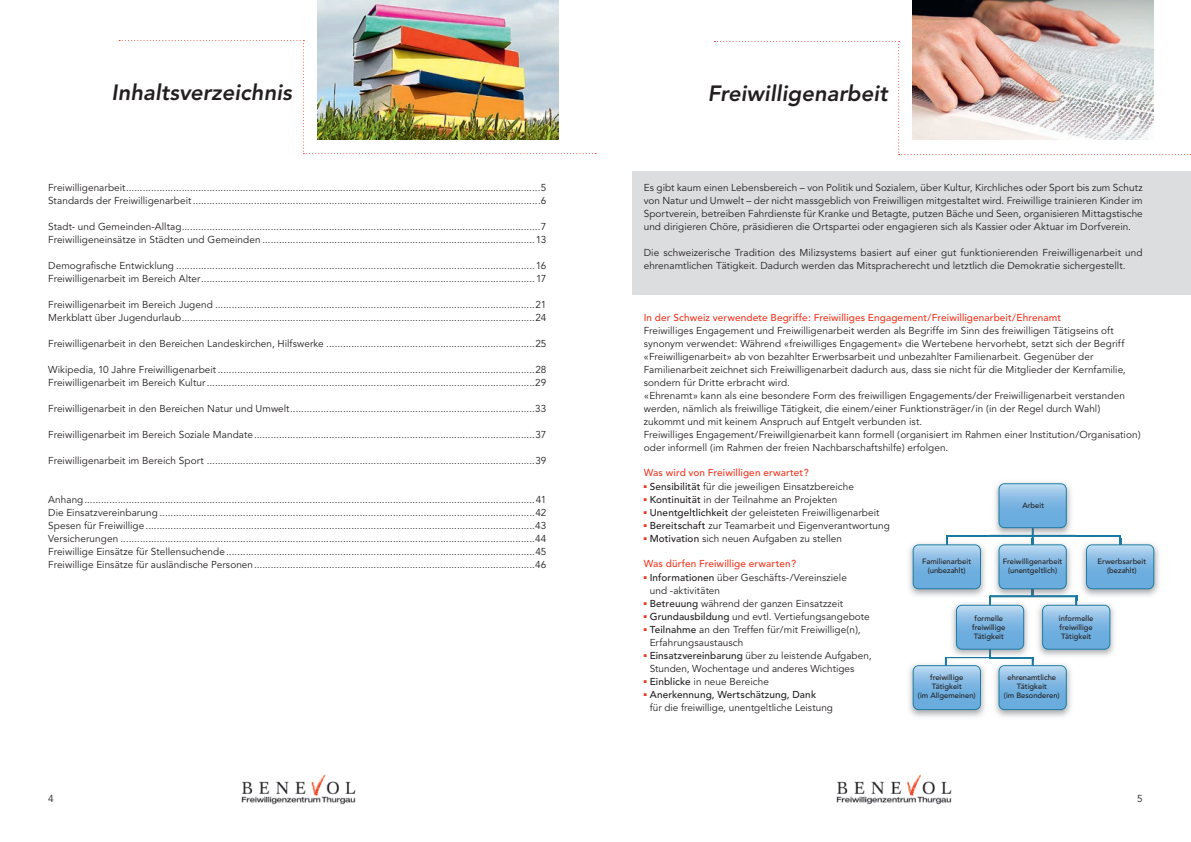
<style>
.page{position:relative;width:1191px;height:842px;background:#fff}
.page>*{position:absolute;margin:0;border:0;box-sizing:border-box;transform-origin:0 0}
.t1{font:italic 800 22px "Avenir LT Std";color:#231f20}
.t2{font:10px/13px "Avenir LT Std";letter-spacing:.005em;color:#231f20}
.t3{font:500 10px "Avenir LT Std";letter-spacing:.01em;color:#ef3822}
.t4{font:500 7.6px/9.1px "Avenir LT Std";color:#231f20;text-align:center}
.s1{font-weight:500}
</style>
<div class="page">
<img style="left:836px;top:774px;width:116px;height:31px">
<svg style="left:714px;top:41px;width:477px;height:114px"></svg>
<svg style="left:119px;top:40px;width:477px;height:114px"></svg>
<img style="left:241px;top:774px;width:115px;height:31px">
<div style="left:632px;top:171px;width:559px;height:124px;background:#dcdddf"></div>
<hr style="left:946px;top:535px;width:2px;height:32px;background:#177aa2">
<hr style="left:1119px;top:535px;width:2px;height:32px;background:#177aa2">
<hr style="left:946px;top:535px;width:174px;height:2px;background:#177aa2">
<hr style="left:945px;top:657px;width:88px;height:2px;background:#177aa2">
<img style="left:989px;top:482px;width:86px;height:53px">
<img style="left:989px;top:536px;width:86px;height:62px">
<img style="left:909px;top:543px;width:76px;height:53px">
<svg style="left:912px;top:544px;width:69px;height:45px;background:#7eb6df"></svg>
<img style="left:1031px;top:589px;width:2px;height:6px">
<img style="left:1024px;top:595px;width:18px;height:2px">
<img style="left:989px;top:540px;width:1px;height:55px">
<svg style="left:998px;top:483px;width:68px;height:106px;background:#89bbdf"></svg>
<img style="left:1082px;top:538px;width:77px;height:58px">
<img style="left:1119px;top:538px;width:2px;height:6px">
<svg style="left:1086px;top:544px;width:68px;height:45px;background:#7db6df"></svg>
<img style="left:1038px;top:605px;width:76px;height:51px">
<svg style="left:1042px;top:595px;width:68px;height:55px;background:#8cbee1"></svg>
<img style="left:952px;top:606px;width:76px;height:51px">
<img style="left:989px;top:650px;width:2px;height:7px">
<img style="left:947px;top:658px;width:42px;height:1px">
<svg style="left:956px;top:595px;width:68px;height:55px;background:#8dbee1"></svg>
<img style="left:909px;top:666px;width:76px;height:51px">
<svg style="left:912px;top:659px;width:69px;height:51px;background:#8bbde2"></svg>
<img style="left:995px;top:666px;width:76px;height:51px">
<svg style="left:998px;top:657px;width:68px;height:53px;background:#8bbde1"></svg>
<img style="left:317px;top:0;width:241px;height:139px">
<img style="left:913px;top:0;width:240px;height:139px">
<h1 class="t1" style="left:111px;top:80px;width:182px">Inhaltsverzeichnis</h1>
<p class="t2" style="left:48px;top:182px;width:500px">Freiwilligenarbeit.....................................................................................................................................................5<br>Standards der Freiwilligenarbeit.............................................................................................................................6</p>
<p class="t2" style="left:48px;top:221px;width:500px">Stadt- und Gemeinden-Alltag.................................................................................................................................7<br>Freiwilligeneinsätze in Städten und Gemeinden ..................................................................................................13</p>
<p class="t2" style="left:48px;top:260px;width:500px">Demografische Entwicklung .................................................................................................................................16<br>Freiwilligenarbeit im Bereich Alter........................................................................................................................17</p>
<p class="t2" style="left:48px;top:299px;width:500px">Freiwilligenarbeit im Bereich Jugend ...................................................................................................................21<br>Merkblatt über Jugendurlaub...............................................................................................................................24</p>
<p class="t2" style="left:48px;top:338px;width:500px">Freiwilligenarbeit in den Bereichen Landeskirchen, Hilfswerke ...........................................................................25</p>
<p class="t2" style="left:48px;top:364px;width:500px">Wikipedia, 10 Jahre Freiwilligenarbeit ..................................................................................................................28<br>Freiwilligenarbeit im Bereich Kultur......................................................................................................................29</p>
<p class="t2" style="left:48px;top:403px;width:500px">Freiwilligenarbeit in den Bereichen Natur und Umwelt........................................................................................33</p>
<p class="t2" style="left:48px;top:429px;width:500px">Freiwilligenarbeit im Bereich Soziale Mandate.....................................................................................................37</p>
<p class="t2" style="left:48px;top:455px;width:500px">Freiwilligenarbeit im Bereich Sport ......................................................................................................................39</p>
<p class="t2" style="left:48px;top:494px;width:500px;text-align:justify">Anhang..................................................................................................................................................................41<br>Die Einsatzvereinbarung .......................................................................................................................................42<br>Spesen für Freiwillige............................................................................................................................................43<br>Versicherungen .....................................................................................................................................................44<br>Freiwillige Einsätze für Stellensuchende...............................................................................................................45<br>Freiwillige Einsätze für ausländische Personen.....................................................................................................46</p>
<h1 class="t1" style="left:708px;top:80px;width:181px">Freiwilligenarbeit</h1>
<p class="t2" style="left:643px;top:182px;width:500px;text-align:justify">Es gibt kaum einen Lebensbereich – von Politik und Sozialem, über Kultur, Kirchliches oder Sport bis zum Schutz von Natur und Umwelt – der nicht massgeblich von Freiwilligen mitgestaltet wird. Freiwillige trainieren Kinder im Sportverein, betreiben Fahrdienste für Kranke und Betagte, putzen Bäche und Seen, organisieren Mittagstische und dirigieren Chöre, präsidieren die Ortspartei oder engagieren sich als Kassier oder Aktuar im Dorfverein.</p>
<p class="t2" style="left:643px;top:247px;width:500px">Die schweizerische Tradition des Milizsystems basiert auf einer gut funktionierenden Freiwilligenarbeit und ehrenamtlichen Tätigkeit. Dadurch werden das Mitspracherecht und letztlich die Demokratie sichergestellt.</p>
<p class="t3" style="left:644px;top:311px;width:419px">In der Schweiz verwendete Begriffe: Freiwilliges Engagement/Freiwilligenarbeit/Ehrenamt</p>
<p class="t2" style="left:644px;top:325px;width:498px">Freiwilliges Engagement und Freiwilligenarbeit werden als Begriffe im Sinn des freiwilligen Tätigseins oft synonym verwendet: Während «freiwilliges Engagement» die Wertebene hervorhebt, setzt sich der Begriff «Freiwilligenarbeit» ab von bezahlter Erwerbsarbeit und unbezahlter Familienarbeit. Gegenüber der Familienarbeit zeichnet sich Freiwilligenarbeit dadurch aus, dass sie nicht für die Mitglieder der Kernfamilie, sondern für Dritte erbracht wird.<br>«Ehrenamt» kann als eine besondere Form des freiwilligen Engagements/der Freiwilligenarbeit verstanden werden, nämlich als freiwillige Tätigkeit, die einem/einer Funktionsträger/in (in der Regel durch Wahl) zukommt und mit keinem Anspruch auf Entgelt verbunden ist.<br>Freiwilliges Engagement/Freiwillgienarbeit kann formell (organisiert im Rahmen einer Institution/Organisation) oder informell (im Rahmen der freien Nachbarschaftshilfe) erfolgen.</p>
<p class="t3" style="left:644px;top:466px;width:166px">Was wird von Freiwilligen erwartet?</p>
<p class="t2" style="left:644px;top:481px;width:212px"><sup>■</sup> <span class="s1">Sensibilität</span> für die jeweiligen Einsatzbereiche</p>
<p class="t2" style="left:644px;top:494px;width:195px"><sup>■</sup> <span class="s1">Kontinuität</span> in der Teilnahme an Projekten</p>
<p class="t2" style="left:644px;top:507px;width:237px"><sup>■</sup> <span class="s1">Unentgeltlichkeit</span> der geleisteten Freiwilligenarbeit</p>
<p class="t2" style="left:644px;top:520px;width:248px"><sup>■</sup> <span class="s1">Bereitschaft</span> zur Teamarbeit und Eigenverantwortung</p>
<p class="t2" style="left:644px;top:533px;width:200px"><sup>■</sup> <span class="s1">Motivation</span> sich neuen Aufgaben zu stellen</p>
<p class="t3" style="left:644px;top:557px;width:154px">Was dürfen Freiwillige erwarten?</p>
<p class="t2" style="left:650px;top:572px;width:199px;text-indent:-6px"><sup>■</sup> <span class="s1">Informationen</span> über Geschäfts-/Vereinsziele und -aktivitäten</p>
<p class="t2" style="left:644px;top:598px;width:201px"><sup>■</sup> <span class="s1">Betreuung</span> während der ganzen Einsatzzeit</p>
<p class="t2" style="left:644px;top:611px;width:227px"><sup>■</sup> <span class="s1">Grundausbildung</span> und evtl. Vertiefungsangebote</p>
<p class="t2" style="left:650px;top:624px;width:212px;text-indent:-6px"><sup>■</sup> <span class="s1">Teilnahme</span> an den Treffen für/mit Freiwillige(n),<br>Erfahrungsaustausch</p>
<p class="t2" style="left:650px;top:650px;width:223px;text-indent:-6px"><sup>■</sup> <span class="s1">Einsatzvereinbarung</span> über zu leistende Aufgaben,<br>Stunden, Wochentage und anderes Wichtiges</p>
<p class="t2" style="left:644px;top:676px;width:127px"><sup>■</sup> <span class="s1">Einblicke</span> in neue Bereiche</p>
<p class="t2" style="left:650px;top:689px;width:185px;text-indent:-6px"><sup>■</sup> <span class="s1">Anerkennung, Wertschätzung, Dank<br></span>für die freiwillige, unentgeltliche Leistung</p>
<p class="t4" style="left:1022px;top:501px;width:23px">Arbeit</p>
<p class="t4" style="left:922px;top:557px;width:50px">Familienarbeit (unbezahlt)</p>
<p class="t4" style="left:1003px;top:557px;width:61px">Freiwilligenarbeit (unentgeltlich)</p>
<p class="t4" style="left:1097px;top:557px;width:50px">Erwerbsarbeit (bezahlt)</p>
<p class="t4" style="left:972px;top:614px;width:35px">formelle freiwillige<br>Tätigkeit</p>
<p class="t4" style="left:1059px;top:614px;width:36px;text-align:justify">informelle freiwillige Tätigkeit</p>
<p class="t4" style="left:918px;top:673px;width:59px">freiwillige<br>Tätigkeit<br>(im Allgemeinen)</p>
<p class="t4" style="left:1004px;top:673px;width:57px">ehrenamtliche<br>Tätigkeit<br>(im Besonderen)</p>
<p class="t2" style="left:48px;top:793px;width:7px">4</p>
<p class="t2" style="left:1137px;top:793px;width:7px">5</p>
</div>
